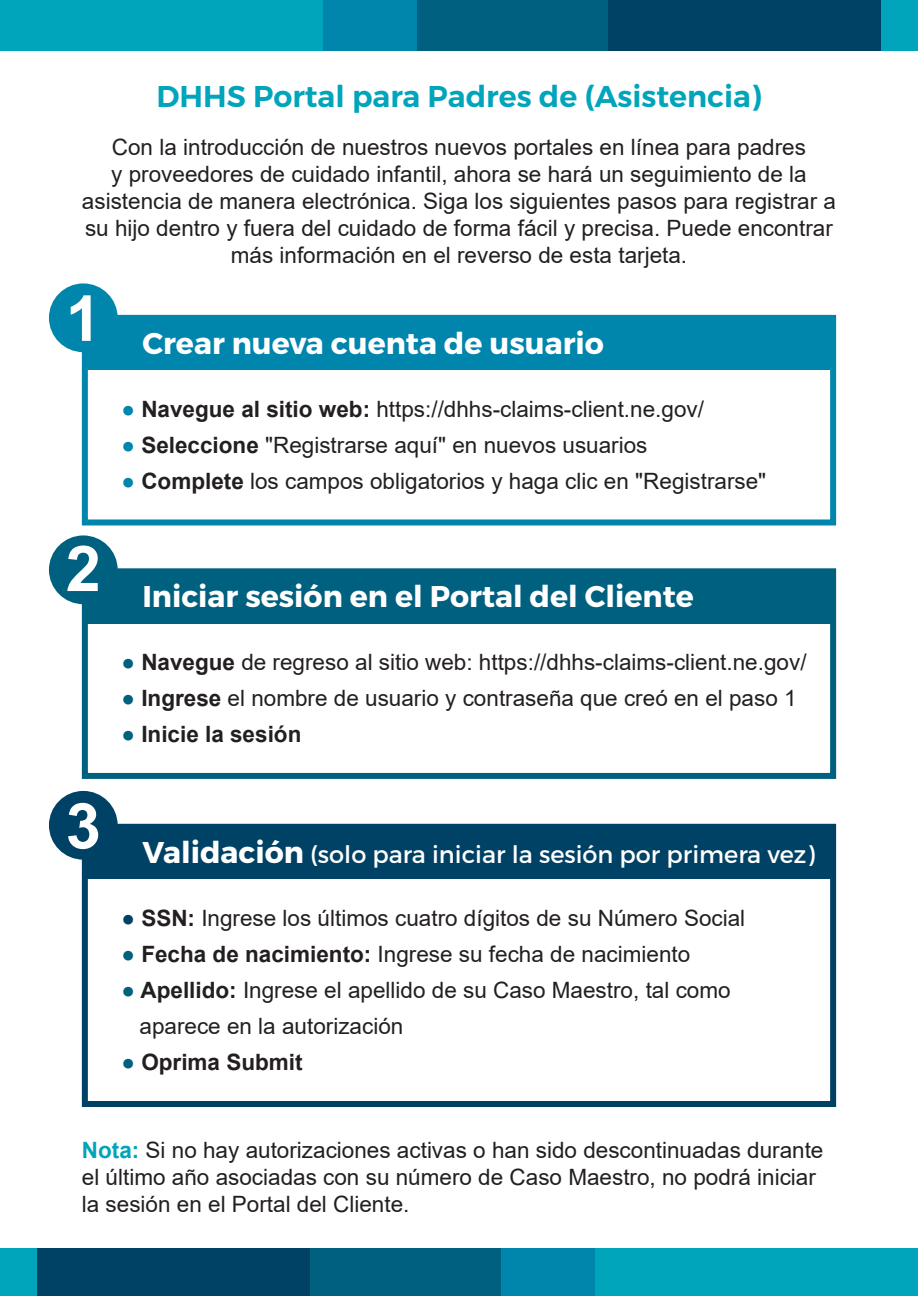
<style>
.page{position:relative;width:918px;height:1296px;background:#fff}
.page>*{position:absolute;margin:0;border:0;box-sizing:border-box;transform-origin:0 0}
.t1{font:700 63.3px "Arial";color:#fff}
.t2{font:700 30px "Montserrat";color:#fff}
.t3{font:600 30px "Montserrat";color:#00a5bb}
.t4{font:24px "Montserrat";color:#fff}
.t5{font:22.5px/27px "Arial";color:#231f20}
.t6{font:700 22.5px "Arial";color:#231f20}
.s1{color:#0086ac}
.s2{font-weight:700}
.s3{color:#00607f}
.s4{font-weight:400;color:#00607f}
.s5{font-weight:700;font-size:30px}
.s6{color:#004265}
.s7{font-weight:700;color:#00a5bb}
</style>
<div class="page">
<div style="left:83px;top:825px;width:752px;height:54px;background:#004265"></div>
<div style="left:82px;top:824px;width:754px;height:283px;border:6px solid #004265"></div>
<div style="left:83px;top:570px;width:752px;height:54px;background:#00607f"></div>
<div style="left:82px;top:568px;width:754px;height:211px;border:6px solid #00607f"></div>
<div style="left:83px;top:316px;width:752px;height:54px;background:#0086ac"></div>
<div style="left:49px;top:791px;width:69px;height:69px;background:#004265;border-radius:50%"></div>
<div style="left:82px;top:315px;width:754px;height:210px;border:6px solid #0086ac"></div>
<div style="left:49px;top:283px;width:69px;height:69px;background:#0086ac;border-radius:50%"></div>
<div style="left:49px;top:535px;width:69px;height:69px;background:#00607f;border-radius:50%"></div>
<div style="left:0;top:0;width:323px;height:51px;background:#00a5bb"></div>
<div style="left:323px;top:0;width:94px;height:51px;background:#0086ac"></div>
<div style="left:417px;top:0;width:191px;height:51px;background:#00607f"></div>
<div style="left:608px;top:0;width:274px;height:51px;background:#004265"></div>
<div style="left:882px;top:0;width:36px;height:51px;background:#00a5bb"></div>
<div style="left:595px;top:1248px;width:323px;height:48px;background:#00a5bb"></div>
<div style="left:501px;top:1248px;width:94px;height:48px;background:#0086ac"></div>
<div style="left:310px;top:1248px;width:191px;height:48px;background:#00607f"></div>
<div style="left:36px;top:1248px;width:274px;height:48px;background:#004265"></div>
<div style="left:0;top:1248px;width:36px;height:48px;background:#00a5bb"></div>
<h1 class="t3" style="left:156px;top:78px;width:607px">DHHS Portal para Padres de (Asistencia)</h1>
<p class="t5" style="left:82px;top:134px;width:756px;text-align:center">Con la introducción de nuestros nuevos portales en línea para padres<br>y proveedores de cuidado infantil, ahora se hará un seguimiento de la asistencia de manera electrónica. Siga los siguientes pasos para registrar a su hijo dentro y fuera del cuidado de forma fácil y precisa. Puede encontrar más información en el reverso de esta tarjeta.</p>
<p class="t1" style="left:66px;top:274px;width:37px">1</p>
<p class="t2" style="left:142px;top:325px;width:463px">Crear nueva cuenta de usuario</p>
<p class="t1" style="left:66px;top:524px;width:37px">2</p>
<p class="t1" style="left:66px;top:782px;width:37px">3</p>
<p class="t5" style="left:122px;top:396px;width:584px"><span class="s1">●</span> <span class="s2">Navegue al sitio web:</span> https://dhhs-claims-client.ne.gov/</p>
<p class="t5" style="left:122px;top:432px;width:528px"><span class="s1">●</span> <span class="s2">Seleccione</span> "Registrarse aquí" en nuevos usuarios</p>
<p class="t5" style="left:122px;top:468px;width:646px"><span class="s1">●</span> <span class="s2">Complete</span> los campos obligatorios y haga clic en "Registrarse"</p>
<p class="t2" style="left:142px;top:578px;width:553px">Iniciar sesión en el Portal del Cliente</p>
<p class="t5" style="left:122px;top:648px;width:687px"><span class="s3">●</span> <span class="s2">Navegue</span> de regreso al sitio web: https://dhhs-claims-client.ne.gov/</p>
<p class="t5" style="left:122px;top:684px;width:677px"><span class="s3">●</span> <span class="s2">Ingrese</span> el nombre de usuario y contraseña que creó en el paso 1</p>
<p class="t6" style="left:122px;top:718px;width:181px"><span class="s4">●</span> Inicie la sesión</p>
<p class="t4" style="left:142px;top:840px;width:674px"><span class="s5">Validación</span> (solo para iniciar la sesión por primera vez)</p>
<p class="t5" style="left:122px;top:905px;width:625px"><span class="s6">●</span> <span class="s2">SSN:</span> Ingrese los últimos cuatro dígitos de su Número Social</p>
<p class="t5" style="left:122px;top:941px;width:570px"><span class="s3">●</span> <span class="s2">Fecha de nacimiento:</span> Ingrese su fecha de nacimiento</p>
<p class="t5" style="left:140px;top:972px;width:593px;line-height:36px;text-indent:-18px"><span class="s3">●</span> <span class="s2">Apellido:</span> Ingrese el apellido de su Caso Maestro, tal como aparece en la autorización</p>
<p class="t6" style="left:122px;top:1047px;width:183px"><span class="s4">●</span> Oprima Submit</p>
<p class="t5" style="left:82px;top:1136px;width:743px"><span class="s7">Nota:</span> Si no hay autorizaciones activas o han sido descontinuadas durante el último año asociadas con su número de Caso Maestro, no podrá iniciar la sesión en el Portal del Cliente.</p>
</div>
